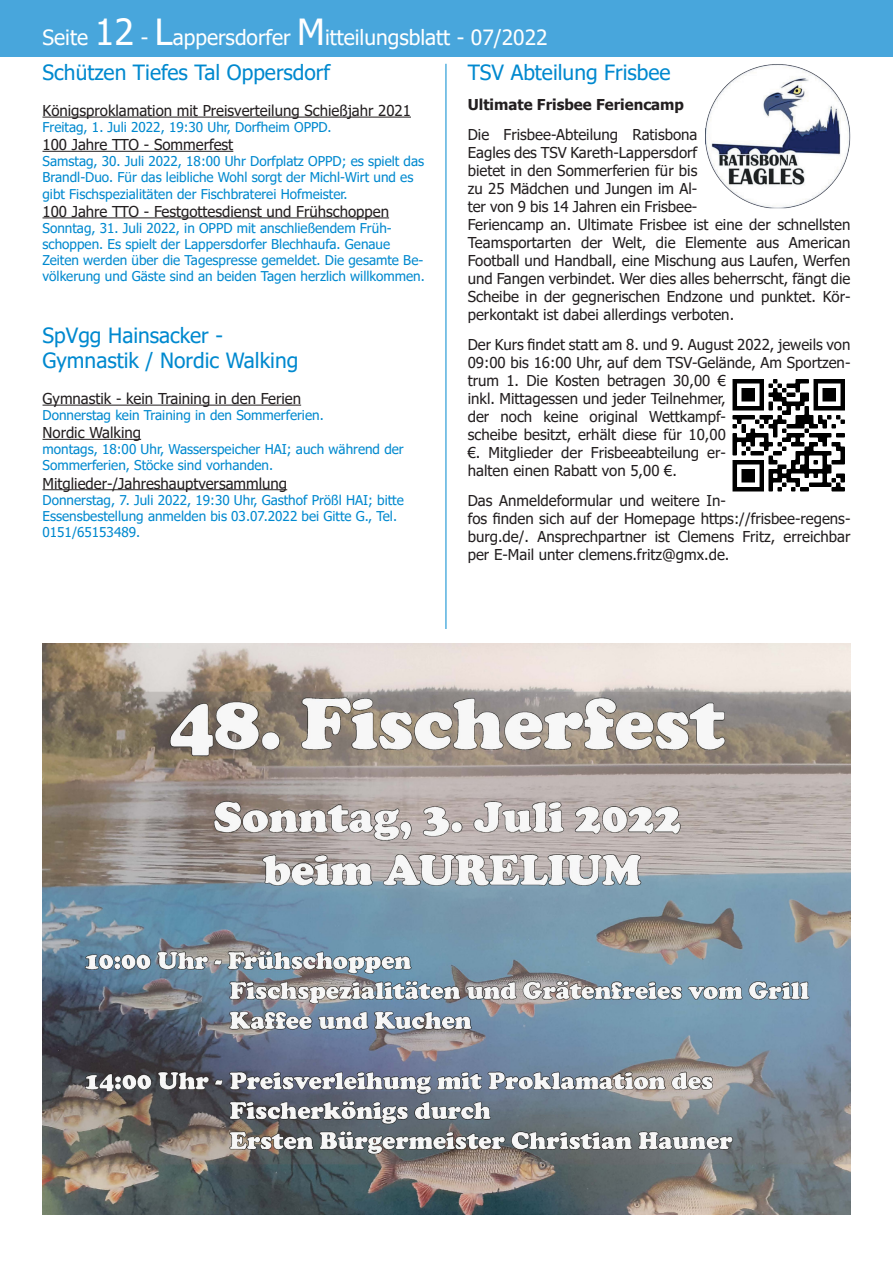
<style>
.page{position:relative;width:893px;height:1263px;background:#fff}
.page>*{position:absolute;margin:0;border:0;box-sizing:border-box;transform-origin:0 0}
.t1{font:21px/34.5px "Tahoma";color:#fff}
.t2{font:21px/25.2px "Tahoma";color:#0089cf}
.t3{font:15px/18px "Tahoma";color:#231f20}
.t4{font:700 15px "Tahoma";color:#231f20}
.t5{font:13.5px/16.2px "Tahoma";color:#0089cf}
.s1{font-size:36px}
.s2{color:#0089cf}
</style>
<div class="page">
<div style="left:0;top:0;width:893px;height:57px;background:#48a6dc"></div>
<hr style="left:446px;top:64px;width:1px;height:1156px;background:#0089cf">
<hr style="left:43px;top:489px;width:244px;height:1px;background:#231f20">
<hr style="left:43px;top:439px;width:98px;height:1px;background:#231f20">
<hr style="left:43px;top:405px;width:258px;height:1px;background:#231f20">
<hr style="left:43px;top:217px;width:346px;height:1px;background:#231f20">
<hr style="left:43px;top:117px;width:368px;height:1px;background:#231f20">
<div style="left:435px;top:629px;width:23px;height:614px;background:#fff"></div>
<hr style="left:43px;top:151px;width:190px;height:1px;background:#231f20">
<img style="left:706px;top:64px;width:144px;height:145px">
<img style="left:732px;top:379px;width:113px;height:113px">
<img style="left:43px;top:644px;width:807px;height:571px">
<h1 class="t1" style="left:43px;top:22px;width:507px">Seite <span class="s1">12</span> - <span class="s1">L</span>appersdorfer <span class="s1">M</span>itteilungsblatt - 07/2022<br><span class="s2">Schützen Tiefes Tal Oppersdorf</span></h1>
<p class="t3" style="left:43px;top:102px;width:370px">Königsproklamation mit Preisverteilung Schießjahr 2021</p>
<p class="t5" style="left:43px;top:120px;width:290px">Freitag, 1. Juli 2022, 19:30 Uhr, Dorfheim OPPD.</p>
<p class="t3" style="left:43px;top:136px;width:192px">100 Jahre TTO - Sommerfest</p>
<p class="t5" style="left:43px;top:154px;width:383px">Samstag, 30. Juli 2022, 18:00 Uhr Dorfplatz OPPD; es spielt das<br>Brandl-Duo. Für das leibliche Wohl sorgt der Michl-Wirt und es gibt Fischspezialitäten der Fischbraterei Hofmeister.</p>
<p class="t3" style="left:43px;top:203px;width:348px">100 Jahre TTO - Festgottesdienst und Frühschoppen</p>
<p class="t5" style="left:43px;top:221px;width:384px">Sonntag, 31. Juli 2022, in OPPD mit anschließendem Früh&shy;schoppen. Es spielt der Lappersdorfer Blechhaufa. Genaue Zeiten werden über die Tagespresse gemeldet. Die gesamte Be&shy;völkerung und Gäste sind an beiden Tagen herzlich willkommen.</p>
<h3 class="t2" style="left:468px;top:61px;width:204px">TSV Abteilung Frisbee</h3>
<h5 class="t4" style="left:468px;top:94px;width:218px">Ultimate Frisbee Feriencamp</h5>
<p class="t3" style="left:468px;top:126px;width:384px">Die Frisbee-Abteilung Ratisbona<br>Eagles des TSV Kareth-Lappersdorf<br>bietet in den Sommerferien für bis<br>zu 25 Mädchen und Jungen im Al-<br>ter von 9 bis 14 Jahren ein Frisbee-<br>Feriencamp an. Ultimate Frisbee ist eine der schnellsten Teamsportarten der Welt, die Elemente aus American Football und Handball, eine Mischung aus Laufen, Werfen und Fangen verbindet. Wer dies alles beherrscht, fängt die Scheibe in der gegnerischen Endzone und punktet. Kör&shy;perkontakt ist dabei allerdings verboten.</p>
<p class="t3" style="left:468px;top:336px;width:384px">Der Kurs findet statt am 8. und 9. August 2022, jeweils von</p>
<p class="t3" style="left:468px;top:354px;width:384px">09:00 bis 16:00 Uhr, auf dem TSV-Gelände, Am Sportzen&shy;trum 1. Die Kosten betragen 30,00 €<br>inkl. Mittagessen und jeder Teilnehmer,<br>der noch keine original Wettkampf-<br>scheibe besitzt, erhält diese für 10,00<br>€. Mitglieder der Frisbeeabteilung er-<br>halten einen Rabatt von 5,00 €.</p>
<p class="t3" style="left:468px;top:492px;width:384px">Das Anmeldeformular und weitere In-<br>fos finden sich auf der Homepage https://frisbee-regens&shy;burg.de/. Ansprechpartner ist Clemens Fritz, erreichbar per E-Mail unter clemens.fritz@gmx.de.</p>
<h3 class="t2" style="left:43px;top:324px;width:257px">SpVgg Hainsacker -<br>Gymnastik / Nordic Walking</h3>
<p class="t3" style="left:43px;top:390px;width:260px">Gymnastik - kein Training in den Ferien</p>
<p class="t5" style="left:43px;top:408px;width:283px">Donnerstag kein Training in den Sommerferien.</p>
<p class="t3" style="left:43px;top:424px;width:100px">Nordic Walking</p>
<p class="t5" style="left:43px;top:442px;width:363px">montags, 18:00 Uhr, Wasserspeicher HAI; auch während der<br>Sommerferien, Stöcke sind vorhanden.</p>
<p class="t3" style="left:43px;top:475px;width:246px">Mitglieder-/Jahreshauptversammlung</p>
<p class="t5" style="left:43px;top:492px;width:363px">Donnerstag, 7. Juli 2022, 19:30 Uhr, Gasthof Prößl HAI; bitte<br>Essensbestellung anmelden bis 03.07.2022 bei Gitte G., Tel.<br>0151/65153489.</p>
</div>
